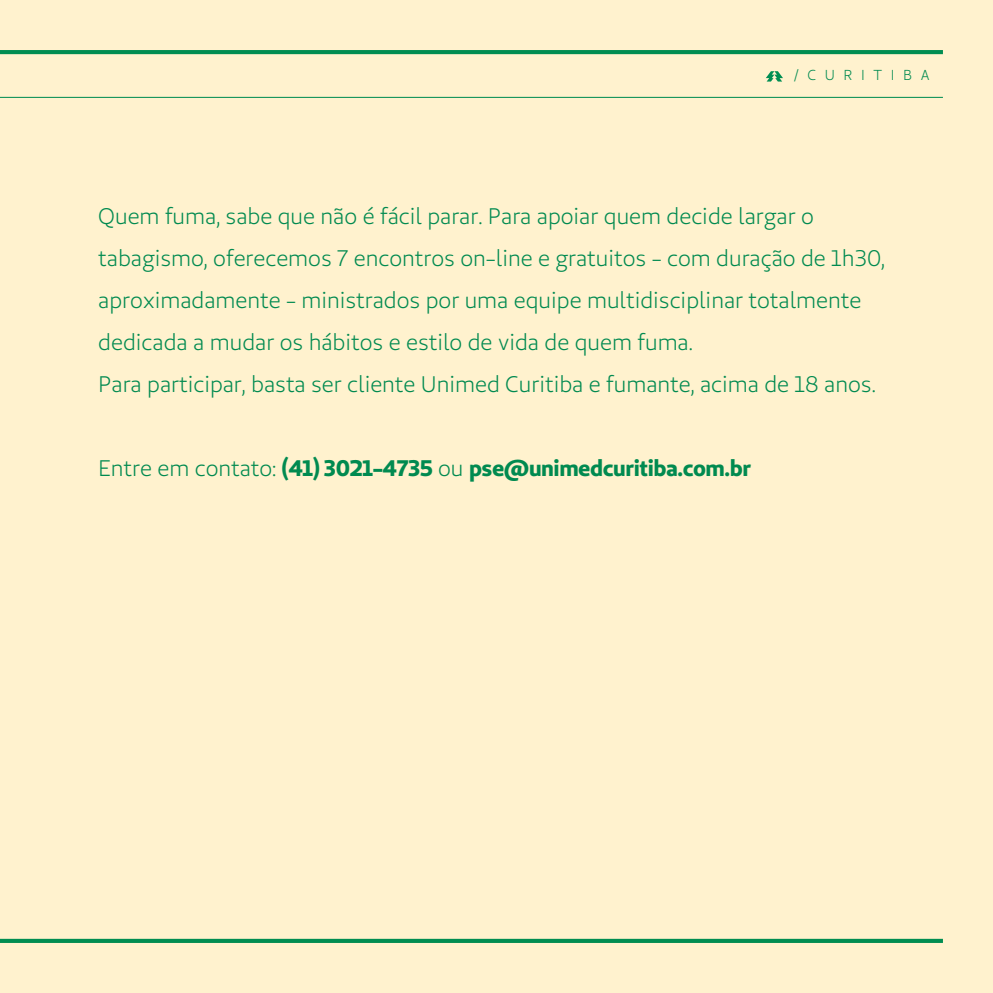
<style>
.page{position:relative;width:993px;height:993px;background:#fff}
.page>*{position:absolute;margin:0;border:0;box-sizing:border-box;transform-origin:0 0}
.t1{font:22.5px/42px "Unimed Sans 2020 Book";color:#008a50}
.t2{font:22.5px "Unimed Sans 2020 Bold";letter-spacing:-.02em;color:#008a50}
.t3{font:14.5px "Unimed Sans 2020 Book";letter-spacing:.6em;color:#008a50}
.s1{font-family:"Unimed Sans 2020 Book"}
</style>
<div class="page">
<div style="left:0;top:0;width:992px;height:992px;background:#fff2ce"></div>
<hr style="left:0;top:97px;width:942px;height:1px;background:#008d51">
<hr style="left:0;top:50px;width:942px;height:4px;background:#008d51">
<svg style="left:0;top:938px;width:942px;height:4px;background:#35a26b"></svg>
<svg style="left:766px;top:71px;width:16px;height:11px"></svg>
<p class="t3" style="left:793px;top:66px;width:137px">/CURITIBA</p>
<p class="t1" style="left:98px;top:194px;width:788px">Quem fuma, sabe que não é fácil parar. Para apoiar quem decide largar o tabagismo, oferecemos 7 encontros on-line e gratuitos - com duração de 1h30, aproximadamente - ministrados por uma equipe multidisciplinar totalmente dedicada a mudar os hábitos e estilo de vida de quem fuma.<br>Para participar, basta ser cliente Unimed Curitiba e fumante, acima de 18 anos.</p>
<p class="t2" style="left:98px;top:452px;width:654px"><span class="s1">Entre em contato:</span> (41) 3021-4735 <span class="s1">ou</span> pse@unimedcuritiba.com.br</p>
</div>
